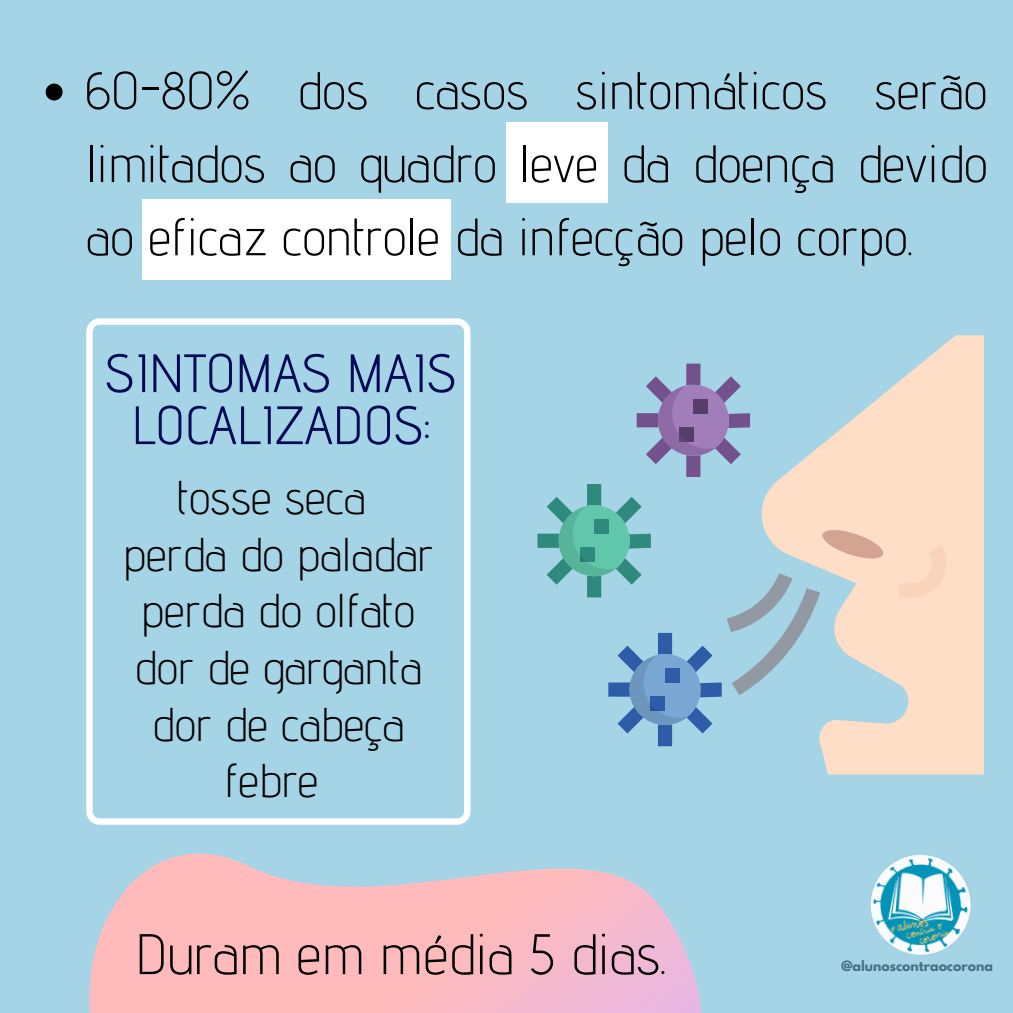
<style>
.page{position:relative;width:1013px;height:1013px;background:#fff}
.page>*{position:absolute;margin:0;border:0;box-sizing:border-box;transform-origin:0 0}
.t1{font:300 57px "Advent Pro";color:#000}
.t2{font:53.88px/52px "Advent Pro";color:#020a56;text-align:center}
.t3{font:300 52.5px/73.1px "Advent Pro";color:#000;text-align:justify}
.t4{font:300 47.38px/56.5px "Advent Pro";color:#000;text-align:center}
.t5{font:700 12.62px "League Spartan";color:#467384}
</style>
<div class="page">
<div style="left:0;top:0;width:1012px;height:1012px;background:#a5d4e6"></div>
<img style="left:828px;top:735px;width:156px;height:220px">
<div style="left:143px;top:199px;width:308px;height:80px;background:#fff"></div>
<div style="left:506px;top:122px;width:102px;height:81px;background:#fff"></div>
<svg style="left:46px;top:84px;width:17px;height:16px"></svg>
<svg style="left:86px;top:318px;width:384px;height:317px"></svg>
<svg style="left:774px;top:335px;width:209px;height:439px;fill:#ffdec7"></svg>
<svg style="left:898px;top:544px;width:50px;height:53px;background:#fcdac2"></svg>
<svg style="left:636px;top:363px;width:114px;height:114px"></svg>
<svg style="left:537px;top:484px;width:349px;height:262px"></svg>
<svg style="left:86px;top:635px;width:655px;height:377px"></svg>
<p class="t3" style="left:86px;top:53px;width:903px">60-80% dos casos sintomáticos serão limitados ao quadro leve da doença devido ao eficaz controle da infecção pelo corpo.</p>
<p class="t2" style="left:105px;top:346px;width:354px">SINTOMAS MAIS<br>LOCALIZADOS:</p>
<p class="t4" style="left:123px;top:468px;width:312px">tosse seca<br>perda do paladar perda do olfato dor de garganta dor de cabeça febre</p>
<p class="t1" style="left:135px;top:919px;width:533px">Duram em média 5 dias.</p>
<p class="t5" style="left:841px;top:960px;width:153px">@alunoscontraocorona</p>
</div>
